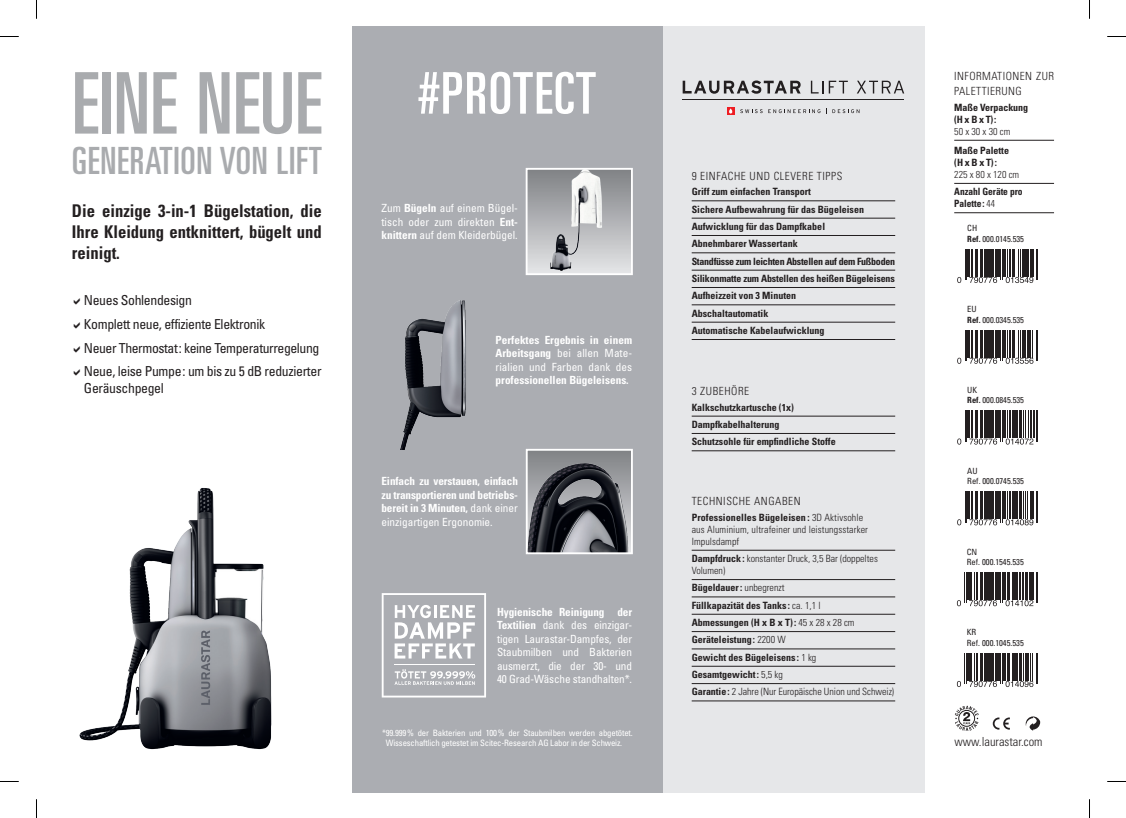
<style>
.page{position:relative;width:1126px;height:818px;background:#fff}
.page>*{position:absolute;margin:0;border:0;box-sizing:border-box;transform-origin:0 0}
.t1{font:ultra-condensed 85px "Univers LT Std";letter-spacing:.005em;color:#a9abae}
.t2{font:ultra-condensed 57.5px "Univers LT Std";letter-spacing:.025em;color:#fff}
.t3{font:ultra-condensed 37.5px "Univers LT Std";letter-spacing:.02em;color:#a9abae}
.t4{font:700 condensed 17.5px/21.2px "Univers LT Std";color:#231f20;text-align:justify;scale:.95 1}
.t5{font:condensed 13.75px/23.6px "Univers LT Std";letter-spacing:-.025em;color:#231f20}
.t6{font:300 condensed 12.5px "Univers";color:#231f20}
.t7{font:condensed 11.25px/13.5px "Univers LT Std";color:#fff;text-align:justify}
.t8{font:700 condensed 11.25px/13.5px "Univers LT Std";letter-spacing:-.01em;color:#fff;text-align:justify}
.t9{font:300 condensed 11.25px/15px "Univers LT Std";letter-spacing:.05em;color:#231f20}
.t10{font:700 condensed 10px/17.4px "Univers LT Std";color:#231f20}
.t11{font:300 condensed 10px/12px "Univers LT Std";letter-spacing:.01em;color:#231f20}
.t12{font:700 condensed 10px/12px "Univers LT Std";color:#231f20;scale:.95 1}
.t13{font:condensed 8.75px/10.5px "Univers LT Std";letter-spacing:-.02em;color:#fff}
.t14{font:condensed 8.5px/10.2px "Univers";color:#231f20}
.s1{font-weight:700}
.s2{font-weight:400}
.s3{font-weight:300}
</style>
<div class="page">
<div style="left:614px;top:26px;width:310px;height:765px;background:#e6e7e9"></div>
<div style="left:352px;top:26px;width:310px;height:765px;background:#abadb2"></div>
<svg style="left:957px;top:249px;width:81px;height:34px"></svg>
<svg style="left:957px;top:330px;width:81px;height:33px"></svg>
<svg style="left:957px;top:410px;width:81px;height:34px"></svg>
<svg style="left:957px;top:491px;width:81px;height:34px"></svg>
<svg style="left:956px;top:572px;width:82px;height:34px"></svg>
<svg style="left:956px;top:653px;width:82px;height:33px"></svg>
<svg style="left:1025px;top:716px;width:15px;height:14px"></svg>
<svg style="left:955px;top:705px;width:23px;height:25px"></svg>
<div style="left:958px;top:709px;width:16px;height:17px;border:1px solid #231f20;border-radius:50%"></div>
<svg style="left:992px;top:717px;width:17px;height:12px"></svg>
<svg style="left:682px;top:80px;width:118px;height:14px"></svg>
<svg style="left:810px;top:81px;width:37px;height:12px"></svg>
<svg style="left:857px;top:81px;width:47px;height:12px"></svg>
<hr style="left:682px;top:99px;width:221px;height:1px;background:#231f20">
<svg style="left:740px;top:109px;width:22px;height:4px"></svg>
<svg style="left:768px;top:109px;width:52px;height:4px"></svg>
<svg style="left:826px;top:109px;width:33px;height:5px"></svg>
<svg style="left:727px;top:107px;width:7px;height:8px"></svg>
<svg style="left:729px;top:108px;width:3px;height:5px"></svg>
<hr style="left:954px;top:140px;width:99px;height:1px;background:#231f20">
<hr style="left:954px;top:183px;width:99px;height:1px;background:#231f20">
<hr style="left:954px;top:212px;width:99px;height:1px;background:#231f20">
<hr style="left:691px;top:549px;width:204px;height:1px;background:#231f20">
<hr style="left:691px;top:579px;width:204px;height:1px;background:#231f20">
<hr style="left:691px;top:596px;width:204px;height:1px;background:#231f20">
<hr style="left:691px;top:613px;width:204px;height:1px;background:#231f20">
<hr style="left:691px;top:631px;width:204px;height:1px;background:#231f20">
<hr style="left:691px;top:648px;width:204px;height:1px;background:#231f20">
<hr style="left:691px;top:665px;width:204px;height:1px;background:#231f20">
<hr style="left:691px;top:683px;width:204px;height:1px;background:#231f20">
<hr style="left:691px;top:700px;width:204px;height:1px;background:#231f20">
<hr style="left:691px;top:200px;width:204px;height:1px;background:#231f20">
<hr style="left:691px;top:218px;width:204px;height:1px;background:#231f20">
<hr style="left:691px;top:235px;width:204px;height:1px;background:#231f20">
<hr style="left:691px;top:252px;width:204px;height:1px;background:#231f20">
<hr style="left:691px;top:270px;width:204px;height:1px;background:#231f20">
<hr style="left:691px;top:287px;width:204px;height:1px;background:#231f20">
<hr style="left:691px;top:304px;width:204px;height:1px;background:#231f20">
<hr style="left:691px;top:322px;width:204px;height:1px;background:#231f20">
<hr style="left:691px;top:339px;width:204px;height:1px;background:#231f20">
<hr style="left:691px;top:415px;width:204px;height:1px;background:#231f20">
<hr style="left:691px;top:433px;width:204px;height:1px;background:#231f20">
<hr style="left:691px;top:450px;width:204px;height:1px;background:#231f20">
<img style="left:79px;top:488px;width:193px;height:262px">
<div style="left:526px;top:449px;width:106px;height:104px;background:#86888b"></div>
<img style="left:528px;top:463px;width:101px;height:88px">
<div style="left:525px;top:448px;width:107px;height:106px;border:2px solid #fff"></div>
<img style="left:528px;top:171px;width:101px;height:101px">
<div style="left:525px;top:168px;width:107px;height:107px;border:2px solid #fff"></div>
<img style="left:400px;top:300px;width:66px;height:149px">
<svg style="left:381px;top:593px;width:105px;height:104px"></svg>
<svg style="left:0;top:36px;width:19px;height:1px"></svg>
<svg style="left:1107px;top:36px;width:18px;height:1px"></svg>
<svg style="left:36px;top:0;width:1px;height:19px"></svg>
<svg style="left:36px;top:799px;width:1px;height:18px"></svg>
<svg style="left:1089px;top:0;width:1px;height:19px"></svg>
<svg style="left:1089px;top:799px;width:1px;height:18px"></svg>
<h1 class="t1" style="left:72px;top:55px;width:251px">EINE NEUE</h1>
<h3 class="t3" style="left:72px;top:139px;width:251px">GENERATION VON LIFT</h3>
<h3 class="t4" style="left:72px;top:199px;width:264px">Die einzige 3-in-1 Bügelstation, die Ihre Kleidung entknittert, bügelt und reinigt.</h3>
<h3 class="t5" style="left:84px;top:288px;width:239px">Neues Sohlendesign<br>Komplett neue, effiziente Elektronik<br>Neuer Thermostat: keine Temperaturregelung Neue, leise Pumpe: um bis zu 5 dB reduzierter</h3>
<h3 class="t5" style="left:84px;top:375px;width:81px">Geräuschpegel</h3>
<h2 class="t2" style="left:418px;top:60px;width:179px">#PROTECT</h2>
<p class="t7" style="left:381px;top:201px;width:138px">Zum <span class="s1">Bügeln</span> auf einem Bügel&shy;tisch oder zum direkten <span class="s1">Ent&shy;knittern</span> auf dem Kleiderbügel.</p>
<p class="t7" style="left:495px;top:332px;width:138px"><span class="s1">Perfektes Ergebnis in einem Arbeitsgang</span> bei allen Mate&shy;rialien und Farben dank des</p>
<p class="t8" style="left:495px;top:373px;width:135px">professionellen Bügeleisens.</p>
<p class="t8" style="left:381px;top:474px;width:138px">Einfach zu verstauen, einfach zu transportieren und betriebs&shy;bereit in 3 Minuten, <span class="s2">dank einer einzigartigen Ergonomie.</span></p>
<p class="t7" style="left:497px;top:604px;width:137px"><span class="s1">Hygienische Reinigung der Textilien</span> dank des einzigar&shy;tigen Laurastar-Dampfes, der Staubmilben und Bakterien ausmerzt, die der 30- und 40 Grad-Wäsche standhalten*.</p>
<p class="t13" style="left:386px;top:726px;width:248px;text-indent:-4px">*99.999% der Bakterien und 100% der Staubmilben werden abgetötet.<br>Wisseschaftlich getestet im Scitec-Research AG Labor in der Schweiz.</p>
<p class="t9" style="left:691px;top:168px;width:152px">9 EINFACHE UND CLEVERE TIPPS</p>
<p class="t10" style="left:691px;top:183px;width:205px">Griff zum einfachen Transport<br>Sichere Aufbewahrung für das Bügeleisen Aufwicklung für das Dampfkabel<br>Abnehmbarer Wassertank<br>Standfüsse zum leichten Abstellen auf dem Fußboden Silikonmatte zum Abstellen des heißen Bügeleisens Aufheizzeit von 3 Minuten<br>Abschaltautomatik<br>Automatische Kabelaufwicklung</p>
<p class="t9" style="left:691px;top:383px;width:59px">3 ZUBEHÖRE</p>
<p class="t10" style="left:691px;top:398px;width:145px">Kalkschutzkartusche (1x)<br>Dampfkabelhalterung<br>Schutzsohle für empfindliche Stoffe</p>
<p class="t9" style="left:691px;top:493px;width:110px">TECHNISCHE ANGABEN</p>
<p class="t11" style="left:691px;top:511px;width:178px"><span class="s1">Professionelles Bügeleisen :</span> 3D Aktivsohle aus Aluminium, ultrafeiner und leistungsstarker<br>Impulsdampf</p>
<p class="t11" style="left:691px;top:552px;width:188px"><span class="s1">Dampfdruck:</span> konstanter Druck, 3,5 Bar (doppeltes<br>Volumen)</p>
<p class="t10" style="left:691px;top:578px;width:204px">Bügeldauer: <span class="s3">unbegrenzt<br></span>Füllkapazität des Tanks : <span class="s3">ca. 1,1 l<br></span>Abmessungen (H x B x T): <span class="s3">45 x 28 x 28 cm<br></span>Geräteleistung: <span class="s3">2200 W<br></span>Gewicht des Bügeleisens : <span class="s3">1 kg<br></span>Gesamtgewicht: <span class="s3">5,5 kg<br></span>Garantie: <span class="s3">2 Jahre (Nur Europäische Union und Schweiz)</span></p>
<p class="t9" style="left:954px;top:69px;width:101px">INFORMATIONEN ZUR<br>PALETTIERUNG</p>
<p class="t10" style="left:954px;top:101px;width:75px;line-height:12px">Maße Verpackung (H x B x T):</p>
<p class="t11" style="left:954px;top:125px;width:58px">50 x 30 x 30 cm</p>
<p class="t10" style="left:954px;top:144px;width:56px;line-height:12px">Maße Palette (H x B x T):</p>
<p class="t11" style="left:954px;top:168px;width:66px">225 x 80 x 120 cm</p>
<p class="t12" style="left:954px;top:185px;width:73px">Anzahl Geräte pro<br>Palette: <span class="s3">44</span></p>
<p class="t14" style="left:967px;top:223px;width:58px">CH<br><span class="s1">Ref.</span> 000.0145.535</p>
<p class="t14" style="left:967px;top:304px;width:58px">EU<br><span class="s1">Ref.</span> 000.0345.535</p>
<p class="t14" style="left:967px;top:384px;width:58px">UK<br><span class="s1">Ref.</span> 000.0845.535</p>
<p class="t14" style="left:967px;top:465px;width:58px">AU<br>Ref. 000.0745.535</p>
<p class="t14" style="left:966px;top:546px;width:58px">CN<br>Ref. 000.1545.535</p>
<p class="t14" style="left:966px;top:626px;width:58px">KR<br>Ref. 000.1045.535</p>
<p class="t6" style="left:954px;top:733px;width:90px">www.laurastar.com</p>
</div>
